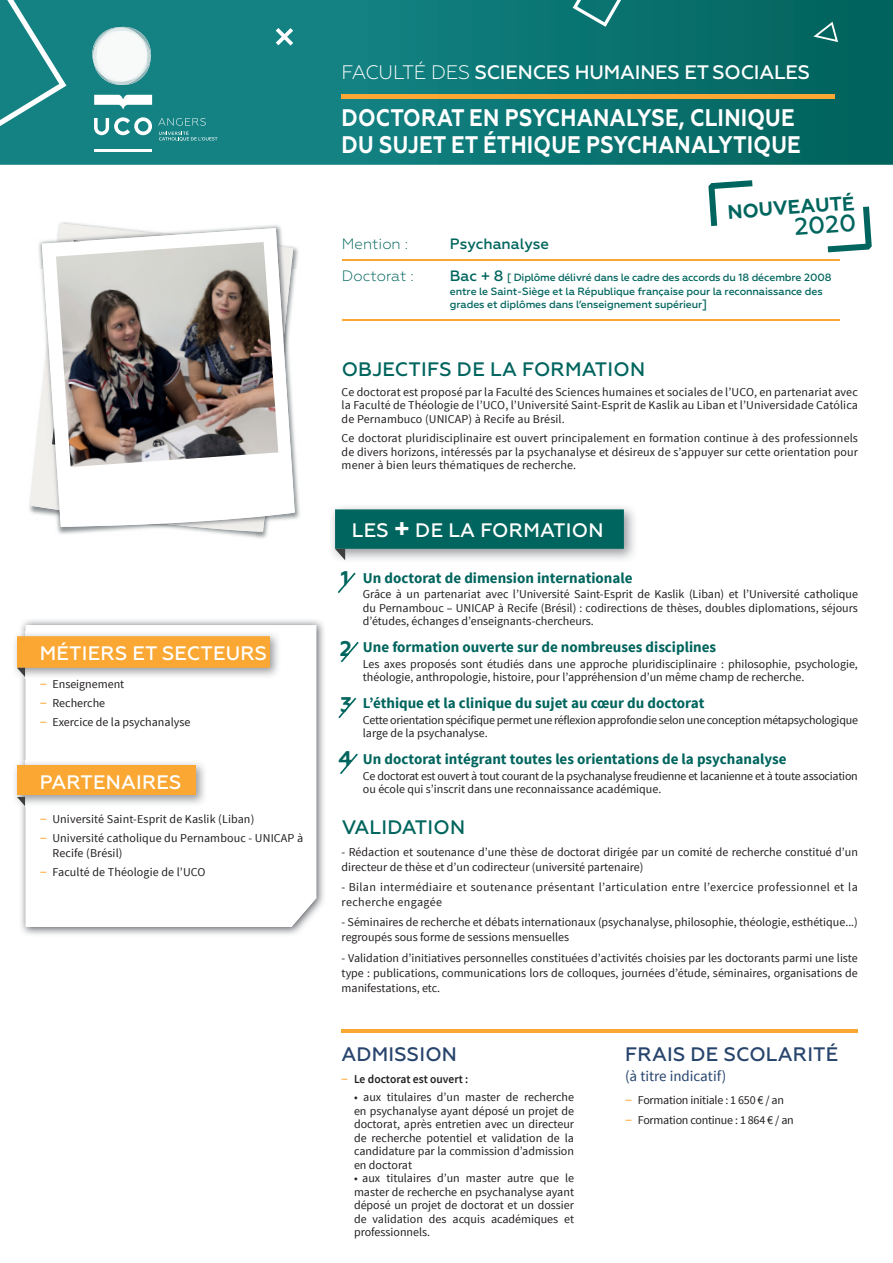
<style>
.page{position:relative;width:893px;height:1263px;background:#fff}
.page>*{position:absolute;margin:0;border:0;box-sizing:border-box;transform-origin:0 0}
.t1{font:700 24px/27px "Geometria";letter-spacing:.01em;color:#fff;scale:.88 1}
.t2{font:500 24px "Geometria";color:#00655e}
.t3{font:700 21.3px "Geometria";color:#00655e}
.t4{font:500 19.5px "Geometria";letter-spacing:.01em;color:#fff}
.t5{font:500 19.5px "Geometria";letter-spacing:-.01em;color:#fff}
.t6{font:500 19.5px "Geometria";letter-spacing:.01em;color:#00655e}
.t7{font:500 19.5px "Geometria";letter-spacing:.01em;color:#27446d}
.t8{font:700 19.5px "Geometria";color:#00655e}
.t9{font:700 15px "Source Sans Pro";color:#00655e}
.t10{font:15px "Source Sans Pro";color:#27446d}
.t11{font:300 15px "Geometria";color:#00655e}
.t12{font:500 15px "Geometria";color:#00655e}
.t13{font:12px/13.5px "Source Sans Pro";color:#231f20;text-align:justify}
.t14{font:12px/13.5px "Source Sans Pro";letter-spacing:-.02em;color:#231f20}
.t15{font:12px/15px "Source Sans Pro";letter-spacing:.03em;color:#231f20}
.t16{font:600 12px "Source Sans Pro";color:#231f20;scale:.96 1}
.t17{font:500 10.5px/13.5px "Geometria";letter-spacing:-.01em;color:#00655e}
.s1{font-size:15px;color:#faa833}
.s2{font-weight:300}
.s3{font-size:15px}
.s4{font-size:12px}
.s5{font-weight:700;font-size:25.5px}
.s6{font-weight:400;font-size:15px;color:#faa833}
</style>
<div class="page">
<svg style="left:340px;top:753px;width:18px;height:21px"></svg>
<svg style="left:0;top:0;width:893px;height:165px;background:#0e7675"></svg>
<svg style="left:0;top:0;width:66px;height:126px;background:#2d8e90"></svg>
<svg style="left:573px;top:0;width:48px;height:27px"></svg>
<svg style="left:276px;top:28px;width:17px;height:18px"></svg>
<svg style="left:813px;top:22px;width:25px;height:20px"></svg>
<svg style="left:94px;top:117px;width:58px;height:18px"></svg>
<hr style="left:94px;top:150px;width:58px;height:2px;background:#fff">
<svg style="left:158px;top:118px;width:59px;height:23px"></svg>
<svg style="left:92px;top:27px;width:59px;height:58px"></svg>
<svg style="left:94px;top:95px;width:58px;height:15px"></svg>
<img style="left:332px;top:507px;width:302px;height:54px">
<svg style="left:335px;top:509px;width:289px;height:51px;background:#2f7d78"></svg>
<svg style="left:338px;top:697px;width:19px;height:22px"></svg>
<svg style="left:340px;top:641px;width:19px;height:22px"></svg>
<svg style="left:337px;top:572px;width:19px;height:21px"></svg>
<hr style="left:341px;top:1029px;width:517px;height:3px;background:#faa833">
<hr style="left:342px;top:259px;width:498px;height:2px;background:#faa833">
<hr style="left:342px;top:319px;width:498px;height:1px;background:#faa833">
<hr style="left:342px;top:95px;width:493px;height:4px;background:#faa833">
<img style="left:38px;top:222px;width:261px;height:47px">
<img style="left:256px;top:269px;width:44px;height:270px">
<img style="left:29px;top:503px;width:9px;height:11px">
<img style="left:38px;top:510px;width:218px;height:28px">
<img style="left:58px;top:223px;width:112px;height:5px">
<img style="left:162px;top:527px;width:103px;height:5px">
<svg style="left:42px;top:228px;width:253px;height:299px"></svg>
<img style="left:56px;top:242px;width:222px;height:225px">
<svg style="left:708px;top:180px;width:164px;height:73px"></svg>
<img style="left:21px;top:620px;width:303px;height:315px">
<svg style="left:26px;top:625px;width:290px;height:302px"></svg>
<img style="left:15px;top:760px;width:191px;height:46px">
<div style="left:17px;top:765px;width:179px;height:30px;background:#faa833"></div>
<svg style="left:17px;top:797px;width:8px;height:9px"></svg>
<img style="left:15px;top:631px;width:266px;height:48px">
<svg style="left:17px;top:636px;width:253px;height:41px;background:#f0b158"></svg>
<h3 class="t4" style="left:40px;top:642px;width:229px">MÉTIERS ET SECTEURS</h3>
<p class="t13" style="left:40px;top:677px;width:86px"><span class="s1">–</span> Enseignement</p>
<p class="t13" style="left:40px;top:696px;width:67px"><span class="s1">–</span> Recherche</p>
<p class="t13" style="left:40px;top:716px;width:152px"><span class="s1">–</span> Exercice de la psychanalyse</p>
<h3 class="t4" style="left:40px;top:771px;width:143px">PARTENAIRES</h3>
<p class="t13" style="left:40px;top:812px;width:216px"><span class="s1">–</span> Université Saint-Esprit de Kaslik (Liban)</p>
<p class="t13" style="left:52px;top:830px;width:252px;line-height:15px;text-indent:-13px"><span class="s1">–</span> Université catholique du Pernambouc - UNICAP à<br>Recife (Brésil)</p>
<p class="t13" style="left:40px;top:865px;width:167px"><span class="s1">–</span> Faculté de Théologie de l’UCO</p>
<h3 class="t5" style="left:342px;top:61px;width:470px"><span class="s2">FACULTÉ DES</span> SCIENCES HUMAINES ET SOCIALES</h3>
<h1 class="t1" style="left:342px;top:104px;width:523px">DOCTORAT EN PSYCHANALYSE, CLINIQUE<br>DU SUJET ET ÉTHIQUE PSYCHANALYTIQUE</h1>
<h3 class="t8" style="left:727px;top:200px;width:129px;rotate:-4deg">NOUVEAUTÉ</h3>
<h1 class="t2" style="left:794px;top:213px;width:63px;rotate:-4deg">2020</h1>
<p class="t11" style="left:342px;top:235px;width:68px">Mention :</p>
<p class="t12" style="left:450px;top:235px;width:101px">Psychanalyse</p>
<p class="t11" style="left:342px;top:267px;width:73px">Doctorat :</p>
<p class="t17" style="left:450px;top:271px;width:383px"><span class="s3">Bac + 8</span> [ Diplôme délivré dans le cadre des accords du 18 décembre 2008 entre le Saint-Siège et la République française pour la reconnaissance des grades et diplômes dans l’enseignement supérieur<span class="s4">]</span></p>
<h3 class="t6" style="left:342px;top:357px;width:305px">OBJECTIFS DE LA FORMATION</h3>
<p class="t13" style="left:342px;top:385px;width:518px">Ce doctorat est proposé par la Faculté des Sciences humaines et sociales de l’UCO, en partenariat avec la Faculté de Théologie de l’UCO, l’Université Saint-Esprit de Kaslik au Liban et l’Universidade Católica de Pernambuco (UNICAP) à Recife au Brésil.</p>
<p class="t13" style="left:342px;top:432px;width:518px">Ce doctorat pluridisciplinaire est ouvert principalement en formation continue à des professionnels de divers horizons, intéressés par la psychanalyse et désireux de s’appuyer sur cette orientation pour mener à bien leurs thématiques de recherche.</p>
<h3 class="t4" style="left:352px;top:518px;width:253px">LES <span class="s5">+</span> DE LA FORMATION</h3>
<p class="t9" style="left:363px;top:568px;width:271px">Un doctorat de dimension internationale</p>
<p class="t13" style="left:363px;top:588px;width:496px">Grâce à un partenariat avec l’Université Saint-Esprit de Kaslik (Liban) et l’Université catholique du Pernambouc – UNICAP à Recife (Brésil) : codirections de thèses, doubles diplomations, séjours d’études, échanges d’enseignants-chercheurs.</p>
<p class="t9" style="left:363px;top:637px;width:355px">Une formation ouverte sur de nombreuses disciplines</p>
<p class="t13" style="left:363px;top:657px;width:496px">Les axes proposés sont étudiés dans une approche pluridisciplinaire : philosophie, psychologie, théologie, anthropologie, histoire, pour l’appréhension d’un même champ de recherche.</p>
<p class="t9" style="left:363px;top:693px;width:343px">L’éthique et la clinique du sujet au cœur du doctorat</p>
<p class="t14" style="left:363px;top:713px;width:496px">Cette orientation spécifique permet une réflexion approfondie selon une conception métapsychologique large de la psychanalyse.</p>
<p class="t9" style="left:363px;top:749px;width:425px">Un doctorat intégrant toutes les orientations de la psychanalyse</p>
<p class="t14" style="left:363px;top:769px;width:496px">Ce doctorat est ouvert à tout courant de la psychanalyse freudienne et lacanienne et à toute association ou école qui s’inscrit dans une reconnaissance académique.</p>
<h3 class="t6" style="left:342px;top:816px;width:125px">VALIDATION</h3>
<p class="t13" style="left:342px;top:844px;width:518px;line-height:15px">- Rédaction et soutenance d’une thèse de doctorat dirigée par un comité de recherche constitué d’un directeur de thèse et d’un codirecteur (université partenaire)</p>
<p class="t15" style="left:342px;top:879px;width:518px">- Bilan intermédiaire et soutenance présentant l’articulation entre l’exercice professionnel et la recherche engagée</p>
<p class="t13" style="left:342px;top:914px;width:518px;line-height:15px">- Séminaires de recherche et débats internationaux (psychanalyse, philosophie, théologie, esthétique...) regroupés sous forme de sessions mensuelles</p>
<p class="t13" style="left:342px;top:951px;width:518px;line-height:15px">- Validation d’initiatives personnelles constituées d’activités choisies par les doctorants parmi une liste type : publications, communications lors de colloques, journées d’étude, séminaires, organisations de manifestations, etc.</p>
<h2 class="t3" style="left:341px;top:566px;width:10px">1</h2>
<h2 class="t3" style="left:340px;top:636px;width:14px">2</h2>
<h2 class="t3" style="left:340px;top:691px;width:14px">3</h2>
<h2 class="t3" style="left:338px;top:746px;width:15px">4</h2>
<h3 class="t7" style="left:341px;top:1043px;width:117px">ADMISSION</h3>
<p class="t16" style="left:341px;top:1072px;width:134px"><span class="s6">–</span> Le doctorat est ouvert :</p>
<p class="t13" style="left:354px;top:1090px;width:222px">• aux titulaires d’un master de recherche en psychanalyse ayant déposé un projet de doctorat, après entretien avec un directeur de recherche potentiel et validation de la candidature par la commission d’admission en doctorat</p>
<p class="t13" style="left:354px;top:1171px;width:222px">• aux titulaires d’un master autre que le master de recherche en psychanalyse ayant déposé un projet de doctorat et un dossier de validation des acquis académiques et professionnels.</p>
<h3 class="t7" style="left:625px;top:1043px;width:215px">FRAIS DE SCOLARITÉ</h3>
<p class="t10" style="left:625px;top:1066px;width:103px">(à titre indicatif)</p>
<p class="t14" style="left:625px;top:1094px;width:160px"><span class="s1">–</span> Formation initiale : 1 650 € / an</p>
<p class="t14" style="left:625px;top:1113px;width:170px"><span class="s1">–</span> Formation continue : 1 864 € / an</p>
</div>
